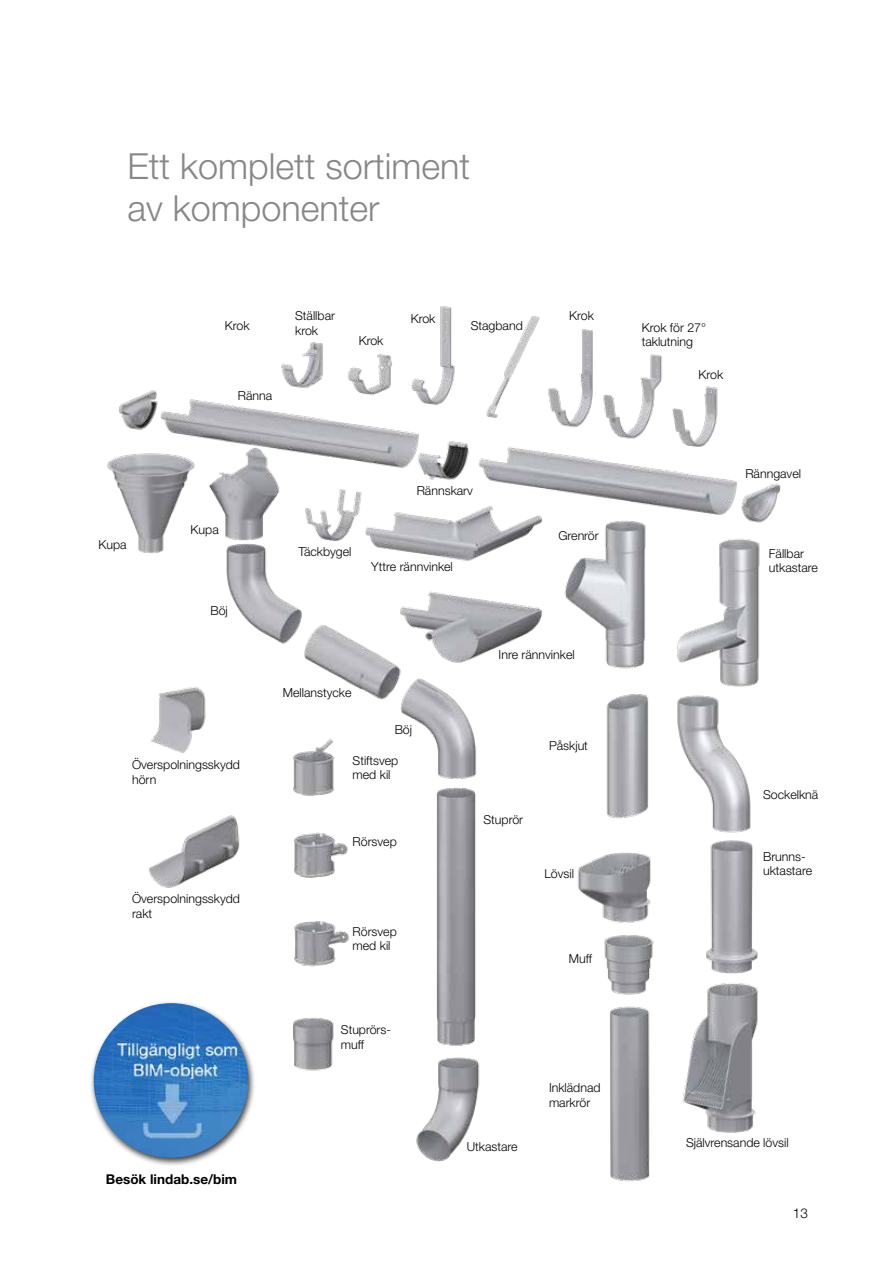
<style>
.page{position:relative;width:893px;height:1263px;background:#fff}
.page>*{position:absolute;margin:0;border:0;box-sizing:border-box;transform-origin:0 0}
.t1{font:300 36px/42px "Helvetica Neue LT Pro";color:#878787}
.t2{font:700 13.5px "Helvetica Neue LT Pro";color:#000}
.t3{font:300 13.5px "Helvetica Neue LT Pro";color:#000}
.t4{font:300 12.3px/14.9px "Helvetica Neue LT Pro";color:#000}
</style>
<div class="page">
<img style="left:107px;top:306px;width:674px;height:876px">
<div style="left:89px;top:1000px;width:167px;height:166px;background:#000;opacity:.75"></div>
<img style="left:94px;top:1003px;width:154px;height:155px;border-radius:77px">
<h1 class="t1" style="left:128px;top:144px;width:344px">Ett komplett sortiment av komponenter</h1>
<p class="t4" style="left:98px;top:537px;width:30px">Kupa</p>
<p class="t4" style="left:225px;top:318px;width:26px">Krok</p>
<p class="t4" style="left:238px;top:388px;width:36px">Ränna</p>
<p class="t4" style="left:295px;top:308px;width:41px">Ställbar krok</p>
<p class="t4" style="left:411px;top:311px;width:26px">Krok</p>
<p class="t4" style="left:359px;top:333px;width:26px">Krok</p>
<p class="t4" style="left:471px;top:318px;width:54px">Stagband</p>
<p class="t4" style="left:191px;top:522px;width:30px">Kupa</p>
<p class="t4" style="left:210px;top:603px;width:19px">Böj</p>
<p class="t4" style="left:417px;top:483px;width:58px">Rännskarv</p>
<p class="t4" style="left:299px;top:544px;width:54px">Täckbygel</p>
<p class="t4" style="left:371px;top:559px;width:83px">Yttre rännvinkel</p>
<p class="t4" style="left:569px;top:308px;width:26px">Krok</p>
<p class="t4" style="left:558px;top:527px;width:42px">Grenrör</p>
<p class="t4" style="left:132px;top:757px;width:109px">Överspolningsskydd hörn</p>
<p class="t4" style="left:132px;top:891px;width:109px">Överspolningsskydd rakt</p>
<p class="t4" style="left:283px;top:685px;width:70px">Mellanstycke</p>
<p class="t4" style="left:395px;top:722px;width:19px">Böj</p>
<p class="t4" style="left:353px;top:753px;width:47px;line-height:14px">Stiftsvep med kil</p>
<p class="t4" style="left:353px;top:833px;width:46px">Rörsvep</p>
<p class="t4" style="left:353px;top:923px;width:46px">Rörsvep med kil</p>
<p class="t4" style="left:341px;top:1022px;width:52px">Stuprörs&shy;muff</p>
<p class="t2" style="left:106px;top:1171px;width:133px">Besök lindab.se/bim</p>
<p class="t4" style="left:499px;top:647px;width:78px">Inre rännvinkel</p>
<p class="t4" style="left:549px;top:738px;width:40px">Påskjut</p>
<p class="t4" style="left:483px;top:812px;width:41px">Stuprör</p>
<p class="t4" style="left:544px;top:865px;width:31px">Lövsil</p>
<p class="t4" style="left:569px;top:951px;width:25px">Muff</p>
<p class="t4" style="left:467px;top:1139px;width:52px">Utkastare</p>
<p class="t4" style="left:549px;top:1080px;width:53px">Inklädnad markrör</p>
<p class="t4" style="left:642px;top:320px;width:66px;line-height:14px">Krok för 27° taklutning</p>
<p class="t4" style="left:699px;top:367px;width:26px">Krok</p>
<p class="t4" style="left:745px;top:466px;width:57px">Ränngavel</p>
<p class="t4" style="left:769px;top:547px;width:51px;line-height:14px">Fällbar utkastare</p>
<p class="t4" style="left:763px;top:787px;width:57px">Sockelknä</p>
<p class="t4" style="left:763px;top:849px;width:51px;line-height:14px">Brunns&shy;uktastare</p>
<p class="t4" style="left:686px;top:1135px;width:104px">Självrensande lövsil</p>
<p class="t3" style="left:793px;top:1205px;width:17px">13</p>
</div>
